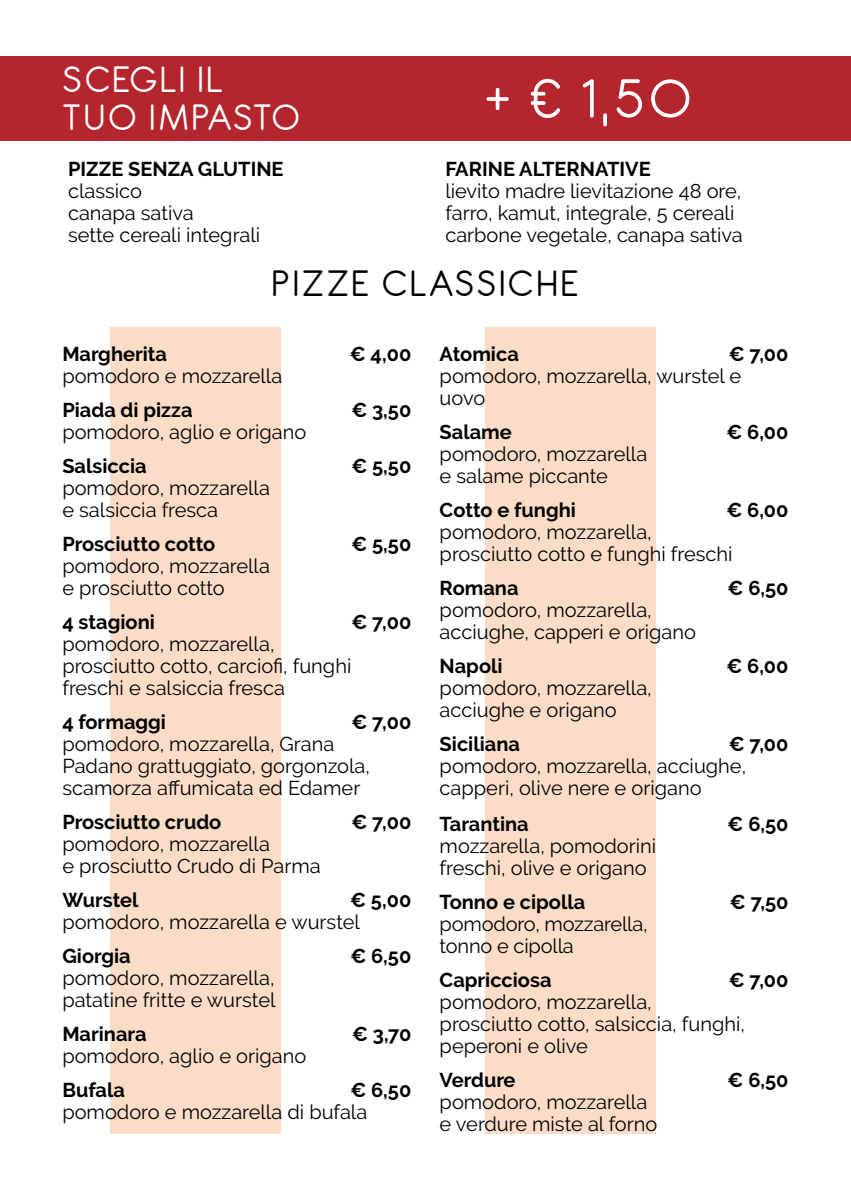
<style>
.page{position:relative;width:851px;height:1191px;background:#fff}
.page>*{position:absolute;margin:0;border:0;box-sizing:border-box;transform-origin:0 0}
.t1{font:60px "Antipasto";color:#fff}
.t2{font:40px/38px "Antipasto";letter-spacing:.075em;color:#fff}
.t3{font:40px "Antipasto";letter-spacing:.075em;color:#000}
.t4{font:20px/22px "Raleway";color:#000}
.t5{font:700 20px "Raleway";color:#000}
</style>
<div class="page">
<div style="left:485px;top:327px;width:170px;height:807px;background:#fbddc7"></div>
<div style="left:111px;top:327px;width:170px;height:807px;background:#fbddc7"></div>
<div style="left:0;top:56px;width:850px;height:84px;background:#b4252d"></div>
<h2 class="t2" style="left:62px;top:62px;width:239px">SCEGLI IL<br>TUO IMPASTO</h2>
<p class="t5" style="left:68px;top:158px;width:217px">PIZZE SENZA GLUTINE</p>
<p class="t4" style="left:68px;top:180px;width:194px">classico<br>canapa sativa<br>sette cereali integrali</p>
<h1 class="t1" style="left:485px;top:64px;width:208px">+ € 1,50</h1>
<p class="t5" style="left:445px;top:158px;width:207px">FARINE ALTERNATIVE</p>
<p class="t4" style="left:445px;top:180px;width:299px">lievito madre lievitazione 48 ore, farro, kamut, integrale, 5 cereali carbone vegetale, canapa sativa</p>
<h2 class="t3" style="left:272px;top:260px;width:308px">PIZZE CLASSICHE</h2>
<p class="t5" style="left:62px;top:342px;width:106px">Margherita</p>
<p class="t5" style="left:350px;top:342px;width:63px">€ 4,00</p>
<p class="t4" style="left:62px;top:364px;width:221px">pomodoro e mozzarella</p>
<p class="t5" style="left:62px;top:398px;width:131px">Piada di pizza</p>
<p class="t5" style="left:351px;top:398px;width:61px">€ 3,50</p>
<p class="t4" style="left:62px;top:420px;width:245px">pomodoro, aglio e origano</p>
<p class="t5" style="left:62px;top:454px;width:86px">Salsiccia</p>
<p class="t5" style="left:351px;top:454px;width:61px">€ 5,50</p>
<p class="t4" style="left:62px;top:476px;width:209px">pomodoro, mozzarella e salsiccia fresca</p>
<p class="t5" style="left:62px;top:532px;width:154px">Prosciutto cotto</p>
<p class="t5" style="left:351px;top:532px;width:61px">€ 5,50</p>
<p class="t4" style="left:62px;top:554px;width:209px">pomodoro, mozzarella e prosciutto cotto</p>
<p class="t5" style="left:62px;top:610px;width:94px">4 stagioni</p>
<p class="t5" style="left:351px;top:610px;width:61px">€ 7,00</p>
<p class="t4" style="left:62px;top:632px;width:290px">pomodoro, mozzarella, prosciutto cotto, carciofi, funghi freschi e salsiccia fresca</p>
<p class="t5" style="left:62px;top:710px;width:105px">4 formaggi</p>
<p class="t5" style="left:351px;top:710px;width:61px">€ 7,00</p>
<p class="t4" style="left:62px;top:732px;width:309px">pomodoro, mozzarella, Grana<br>Padano grattuggiato, gorgonzola, scamorza affumicata ed Edamer</p>
<p class="t5" style="left:62px;top:810px;width:160px">Prosciutto crudo</p>
<p class="t5" style="left:351px;top:810px;width:61px">€ 7,00</p>
<p class="t4" style="left:62px;top:832px;width:260px">pomodoro, mozzarella<br>e prosciutto Crudo di Parma</p>
<p class="t5" style="left:62px;top:888px;width:78px">Wurstel</p>
<p class="t5" style="left:350px;top:888px;width:63px">€ 5,00</p>
<p class="t4" style="left:62px;top:910px;width:299px">pomodoro, mozzarella e wurstel</p>
<p class="t5" style="left:62px;top:944px;width:70px">Giorgia</p>
<p class="t5" style="left:350px;top:944px;width:62px">€ 6,50</p>
<p class="t4" style="left:62px;top:966px;width:215px">pomodoro, mozzarella, patatine fritte e wurstel</p>
<p class="t5" style="left:62px;top:1022px;width:86px">Marinara</p>
<p class="t5" style="left:352px;top:1022px;width:61px">€ 3,70</p>
<p class="t4" style="left:62px;top:1044px;width:245px">pomodoro, aglio e origano</p>
<p class="t5" style="left:62px;top:1078px;width:64px">Bufala</p>
<p class="t5" style="left:350px;top:1078px;width:62px">€ 6,50</p>
<p class="t4" style="left:62px;top:1100px;width:306px">pomodoro e mozzarella di bufala</p>
<p class="t5" style="left:439px;top:342px;width:81px">Atomica</p>
<p class="t5" style="left:728px;top:342px;width:61px">€ 7,00</p>
<p class="t4" style="left:439px;top:364px;width:303px">pomodoro, mozzarella, wurstel e uovo</p>
<p class="t5" style="left:439px;top:420px;width:74px">Salame</p>
<p class="t5" style="left:726px;top:420px;width:64px">€ 6,00</p>
<p class="t4" style="left:439px;top:442px;width:209px">pomodoro, mozzarella e salame piccante</p>
<p class="t5" style="left:439px;top:498px;width:138px">Cotto e funghi</p>
<p class="t5" style="left:726px;top:498px;width:64px">€ 6,00</p>
<p class="t4" style="left:439px;top:520px;width:294px">pomodoro, mozzarella, prosciutto cotto e funghi freschi</p>
<p class="t5" style="left:439px;top:576px;width:80px">Romana</p>
<p class="t5" style="left:727px;top:576px;width:62px">€ 6,50</p>
<p class="t4" style="left:439px;top:598px;width:258px">pomodoro, mozzarella, acciughe, capperi e origano</p>
<p class="t5" style="left:439px;top:654px;width:64px">Napoli</p>
<p class="t5" style="left:726px;top:654px;width:64px">€ 6,00</p>
<p class="t4" style="left:439px;top:676px;width:213px">pomodoro, mozzarella, acciughe e origano</p>
<p class="t5" style="left:439px;top:732px;width:82px">Siciliana</p>
<p class="t5" style="left:728px;top:732px;width:61px">€ 7,00</p>
<p class="t4" style="left:439px;top:754px;width:308px">pomodoro, mozzarella, acciughe, capperi, olive nere e origano</p>
<p class="t5" style="left:439px;top:812px;width:91px">Tarantina</p>
<p class="t5" style="left:727px;top:812px;width:62px">€ 6,50</p>
<p class="t4" style="left:439px;top:834px;width:218px">mozzarella, pomodorini freschi, olive e origano</p>
<p class="t5" style="left:439px;top:890px;width:147px">Tonno e cipolla</p>
<p class="t5" style="left:729px;top:890px;width:60px">€ 7,50</p>
<p class="t4" style="left:439px;top:912px;width:209px">pomodoro, mozzarella, tonno e cipolla</p>
<p class="t5" style="left:439px;top:968px;width:113px">Capricciosa</p>
<p class="t5" style="left:728px;top:968px;width:61px">€ 7,00</p>
<p class="t4" style="left:439px;top:990px;width:307px">pomodoro, mozzarella, prosciutto cotto, salsiccia, funghi, peperoni e olive</p>
<p class="t5" style="left:439px;top:1068px;width:77px">Verdure</p>
<p class="t5" style="left:727px;top:1068px;width:62px">€ 6,50</p>
<p class="t4" style="left:439px;top:1090px;width:219px">pomodoro, mozzarella e verdure miste al forno</p>
</div>
